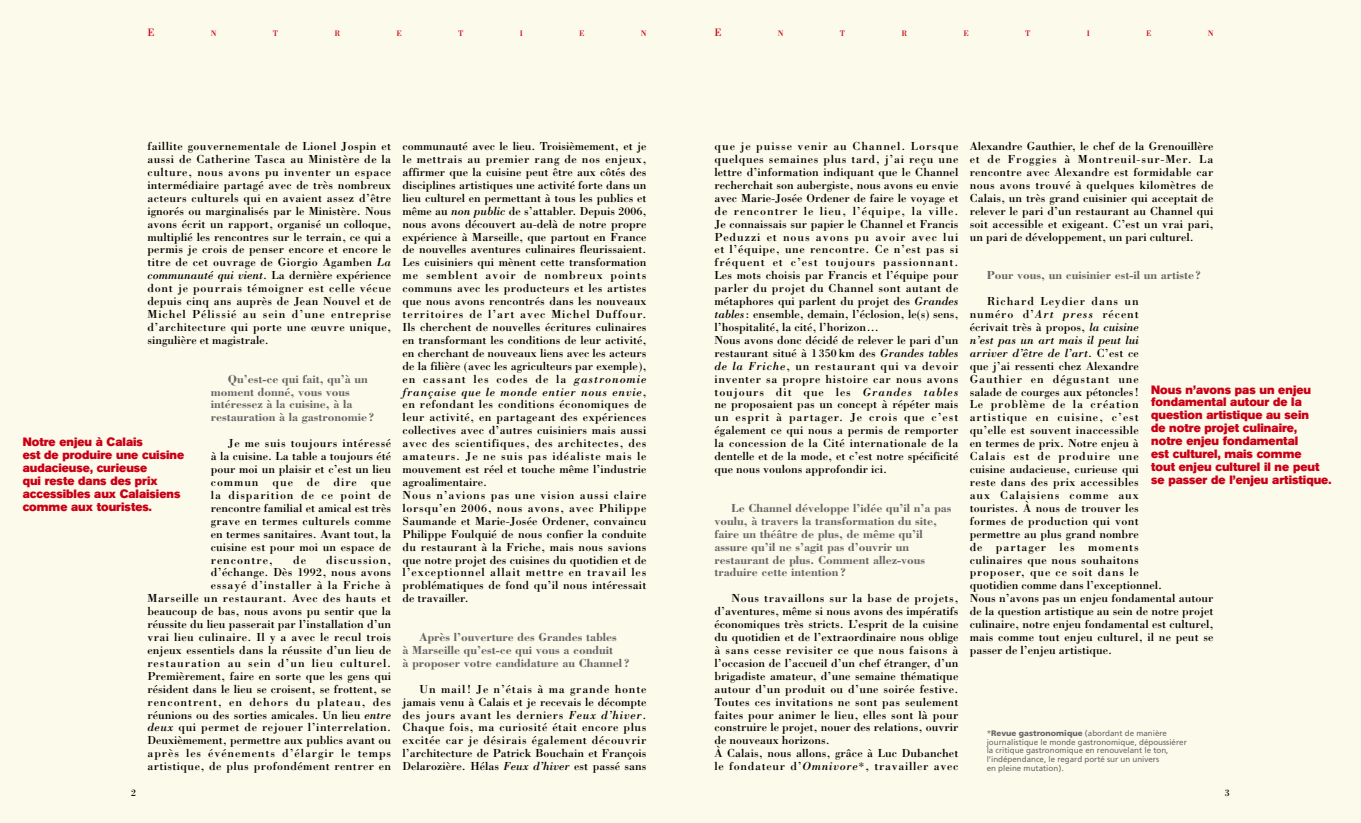
<style>
.page{position:relative;width:1361px;height:823px;background:#fff}
.page>*{position:absolute;margin:0;border:0;box-sizing:border-box;transform-origin:0 0}
.t1{font:12px/12.9px "Bodoni";letter-spacing:.005em;color:#000}
.t2{font:12px/12.9px "Bodoni";letter-spacing:.025em;color:#000;text-align:right}
.t3{font:700 12px/12.9px "Bodoni";color:#666}
.t4{font:12px/12.9px "Akzidenz Grotesk BE Super";color:#ca0016}
.t5{font:11px "Bodoni";color:#ca0016}
.t6{font:10px "Bodoni";color:#000}
.t7{font:8.2px "Bodoni";color:#ca0016}
.t8{font:8px/8.6px "Frutiger";color:#666}
.s1{font-style:italic}
.s2{font-weight:900}
</style>
<div class="page">
<div style="left:680px;top:0;width:681px;height:822px;background:#fcfaeb"></div>
<div style="left:0;top:0;width:680px;height:822px;background:#fcfaeb"></div>
<p class="t5" style="left:147px;top:26px;width:9px">E</p>
<p class="t7" style="left:211px;top:28px;width:7px">N</p>
<p class="t7" style="left:273px;top:28px;width:7px">T</p>
<p class="t7" style="left:334px;top:28px;width:7px">R</p>
<p class="t7" style="left:396px;top:28px;width:7px">E</p>
<p class="t7" style="left:458px;top:28px;width:7px">T</p>
<p class="t7" style="left:520px;top:28px;width:5px">I</p>
<p class="t7" style="left:579px;top:28px;width:7px">E</p>
<p class="t7" style="left:641px;top:28px;width:7px">N</p>
<p class="t1" style="left:147px;top:139px;width:245px;text-align:justify">faillite gouvernementale de Lionel Jospin et aussi de Catherine Tasca au Ministère de la culture, nous avons pu inventer un espace intermédiaire partagé avec de très nombreux acteurs culturels qui en avaient assez d’être ignorés ou marginalisés par le Ministère. Nous avons écrit un rapport, organisé un colloque, multiplié les rencontres sur le terrain, ce qui a permis je crois de penser encore et encore le titre de cet ouvrage de Giorgio Agamben <span class="s1">La communauté qui vient</span>. La dernière expérience dont je pourrais témoigner est celle vécue depuis cinq ans auprès de Jean Nouvel et de Michel Pélissié au sein d’une entreprise d’architecture qui porte une œuvre unique, singulière et magistrale.</p>
<p class="t3" style="left:211px;top:372px;width:165px;text-indent:17px">Qu’est-ce qui fait, qu’à un moment donné, vous vous intéressez à la cuisine, à la restauration à la gastronomie?</p>
<p class="t1" style="left:211px;top:436px;width:182px;text-align:justify;text-indent:17px">Je me suis toujours intéressé à la cuisine. La table a toujours été pour moi un plaisir et c’est un lieu commun que de dire que la disparition de ce point de rencontre familial et amical est très grave en termes culturels comme en termes sanitaires. Avant tout, la cuisine est pour moi un espace de rencontre,</p>
<p class="t4" style="left:23px;top:436px;width:163px">Notre enjeu à Calais<br>est de produire une cuisine audacieuse, curieuse<br>qui reste dans des prix accessibles aux Calaisiens comme aux touristes.</p>
<p class="t2" style="left:147px;top:552px;width:245px">discussion,<br>d’échange. Dès 1992, nous avons<br>essayé d’installer à la Friche à<br>Marseille un restaurant. Avec des hauts et beaucoup de bas, nous avons pu sentir que la réussite du lieu passerait par l’installation d’un vrai lieu culinaire. Il y a avec le recul trois enjeux essentiels dans la réussite d’un lieu de restauration au sein d’un lieu culturel.<br>Premièrement, faire en sorte que les gens qui résident dans le lieu se croisent, se frottent, se rencontrent, en dehors du plateau, des réunions ou des sorties amicales. Un lieu <span class="s1">entre deux</span> qui permet de rejouer l’interrelation.<br>Deuxièmement, permettre aux publics avant ou après les événements d’élargir le temps artistique, de plus profondément rentrer en</p>
<p class="t1" style="left:293px;top:552px;width:14px">de</p>
<p class="t1" style="left:403px;top:139px;width:245px">communauté avec le lieu. Troisièmement, et je le mettrais au premier rang de nos enjeux, affirmer que la cuisine peut être aux côtés des disciplines artistiques une activité forte dans un lieu culturel en permettant à tous les publics et même au <span class="s1">non public</span> de s’attabler. Depuis 2006, nous avons découvert au-delà de notre propre expérience à Marseille, que partout en France de nouvelles aventures culinaires fleurissaient.<br>Les cuisiniers qui mènent cette transformation me semblent avoir de nombreux points communs avec les producteurs et les artistes que nous avons rencontrés dans les nouveaux territoires de l’art avec Michel Duffour.<br>Ils cherchent de nouvelles écritures culinaires en transformant les conditions de leur activité, en cherchant de nouveaux liens avec les acteurs de la filière (avec les agriculteurs par exemple), en cassant les codes de la <span class="s1">gastronomie française que le monde entier nous envie</span>, en refondant les conditions économiques de leur activité, en partageant des expériences collectives avec d’autres cuisiniers mais aussi avec des scientifiques, des architectes, des amateurs. Je ne suis pas idéaliste mais le mouvement est réel et touche même l’industrie agroalimentaire.<br>Nous n’avions pas une vision aussi claire lorsqu’en 2006, nous avons, avec Philippe Saumande et Marie-Josée Ordener, convaincu Philippe Foulquié de nous confier la conduite du restaurant à la Friche, mais nous savions que notre projet des cuisines du quotidien et de l’exceptionnel allait mettre en travail les problématiques de fond qu’il nous intéressait de travailler.</p>
<p class="t3" style="left:403px;top:630px;width:228px;text-indent:17px">Après l’ouverture des Grandes tables<br>à Marseille qu’est-ce qui vous a conduit<br>à proposer votre candidature au Channel?</p>
<p class="t1" style="left:403px;top:681px;width:245px;text-align:justify;text-indent:17px">Un mail! Je n’étais à ma grande honte jamais venu à Calais et je recevais le décompte des jours avant les derniers <span class="s1">Feux d’hiver</span>.<br>Chaque fois, ma curiosité était encore plus excitée car je désirais également découvrir l’architecture de Patrick Bouchain et François Delarozière. Hélas <span class="s1">Feux d’hiver</span> est passé sans</p>
<p class="t5" style="left:714px;top:26px;width:9px">E</p>
<p class="t7" style="left:778px;top:28px;width:7px">N</p>
<p class="t7" style="left:840px;top:28px;width:7px">T</p>
<p class="t7" style="left:901px;top:28px;width:7px">R</p>
<p class="t7" style="left:963px;top:28px;width:7px">E</p>
<p class="t7" style="left:1025px;top:28px;width:7px">T</p>
<p class="t7" style="left:1087px;top:28px;width:5px">I</p>
<p class="t7" style="left:1146px;top:28px;width:7px">E</p>
<p class="t7" style="left:1207px;top:28px;width:7px">N</p>
<p class="t1" style="left:714px;top:139px;width:245px">que je puisse venir au Channel. Lorsque quelques semaines plus tard, j’ai reçu une lettre d’information indiquant que le Channel recherchait son aubergiste, nous avons eu envie avec Marie-Josée Ordener de faire le voyage et de rencontrer le lieu, l’équipe, la ville.<br>Je connaissais sur papier le Channel et Francis Peduzzi et nous avons pu avoir avec lui et l’équipe, une rencontre. Ce n’est pas si fréquent et c’est toujours passionnant.<br>Les mots choisis par Francis et l’équipe pour parler du projet du Channel sont autant de métaphores qui parlent du projet des <span class="s1">Grandes tables</span>: ensemble, demain, l’éclosion, le(s) sens, l’hospitalité, la cité, l’horizon...<br>Nous avons donc décidé de relever le pari d’un restaurant situé à 1 350 km des <span class="s1">Grandes tables de la Friche</span>, un restaurant qui va devoir inventer sa propre histoire car nous avons toujours dit que les <span class="s1">Grandes tables </span>ne proposaient pas un concept à répéter mais un esprit à partager. Je crois que c’est également ce qui nous a permis de remporter la concession de la Cité internationale de la dentelle et de la mode, et c’est notre spécificité que nous voulons approfondir ici.</p>
<p class="t3" style="left:714px;top:501px;width:239px;text-indent:17px">Le Channel développe l’idée qu’il n’a pas voulu, à travers la transformation du site, faire un théâtre de plus, de même qu’il assure qu’il ne s’agit pas d’ouvrir un restaurant de plus. Comment allez-vous traduire cette intention?</p>
<p class="t1" style="left:714px;top:591px;width:245px;text-indent:17px">Nous travaillons sur la base de projets, d’aventures, même si nous avons des impératifs économiques très stricts. L’esprit de la cuisine du quotidien et de l’extraordinaire nous oblige à sans cesse revisiter ce que nous faisons à l’occasion de l’accueil d’un chef étranger, d’un brigadiste amateur, d’une semaine thématique autour d’un produit ou d’une soirée festive.<br>Toutes ces invitations ne sont pas seulement faites pour animer le lieu, elles sont là pour construire le projet, nouer des relations, ouvrir de nouveaux horizons.<br>À Calais, nous allons, grâce à Luc Dubanchet le fondateur d’<span class="s1">Omnivore</span>*, travailler avec</p>
<p class="t1" style="left:969px;top:139px;width:245px;text-align:justify">Alexandre Gauthier, le chef de la Grenouillère et de Froggies à Montreuil-sur-Mer. La rencontre avec Alexandre est formidable car nous avons trouvé à quelques kilomètres de Calais, un très grand cuisinier qui acceptait de relever le pari d’un restaurant au Channel qui soit accessible et exigeant. C’est un vrai pari, un pari de développement, un pari culturel.</p>
<p class="t3" style="left:986px;top:268px;width:216px">Pour vous, un cuisinier est-il un artiste?</p>
<p class="t1" style="left:969px;top:294px;width:245px;text-indent:17px">Richard Leydier dans un<br>numéro d’<span class="s1">Art press</span> récent<br>écrivait très à propos, <span class="s1">la cuisine<br>n’est pas un art mais il peut lui<br>arriver d’être de l’art</span>. C’est ce<br>que j’ai ressenti chez Alexandre<br>Gauthier en dégustant une<br>salade de courges aux pétoncles!<br>Le problème de la création<br>artistique en cuisine, c’est<br>qu’elle est souvent inaccessible<br>en termes de prix. Notre enjeu à<br>Calais est de produire une<br>cuisine audacieuse, curieuse qui<br>reste dans des prix accessibles<br>aux Calaisiens comme aux<br>touristes. À nous de trouver les<br>formes de production qui vont<br>permettre au plus grand nombre<br>de partager les moments<br>culinaires que nous souhaitons<br>proposer, que ce soit dans le<br>quotidien comme dans l’exceptionnel.<br>Nous n’avons pas un enjeu fondamental autour de la question artistique au sein de notre projet culinaire, notre enjeu fondamental est culturel, mais comme tout enjeu culturel, il ne peut se passer de l’enjeu artistique.</p>
<p class="t4" style="left:1151px;top:383px;width:182px">Nous n’avons pas un enjeu fondamental autour de la question artistique au sein<br>de notre projet culinaire, notre enjeu fondamental<br>est culturel, mais comme<br>tout enjeu culturel il ne peut se passer de l’enjeu artistique.</p>
<p class="t8" style="left:986px;top:729px;width:202px">*<span class="s2">Revue gastronomique</span> (abordant de manière journalistique le monde gastronomique, dépoussiérer la critique gastronomique en renouvelant le ton, l’indépendance, le regard porté sur un univers<br>en pleine mutation).</p>
<p class="t6" style="left:131px;top:786px;width:6px">2</p>
<p class="t6" style="left:1225px;top:786px;width:6px">3</p>
</div>
